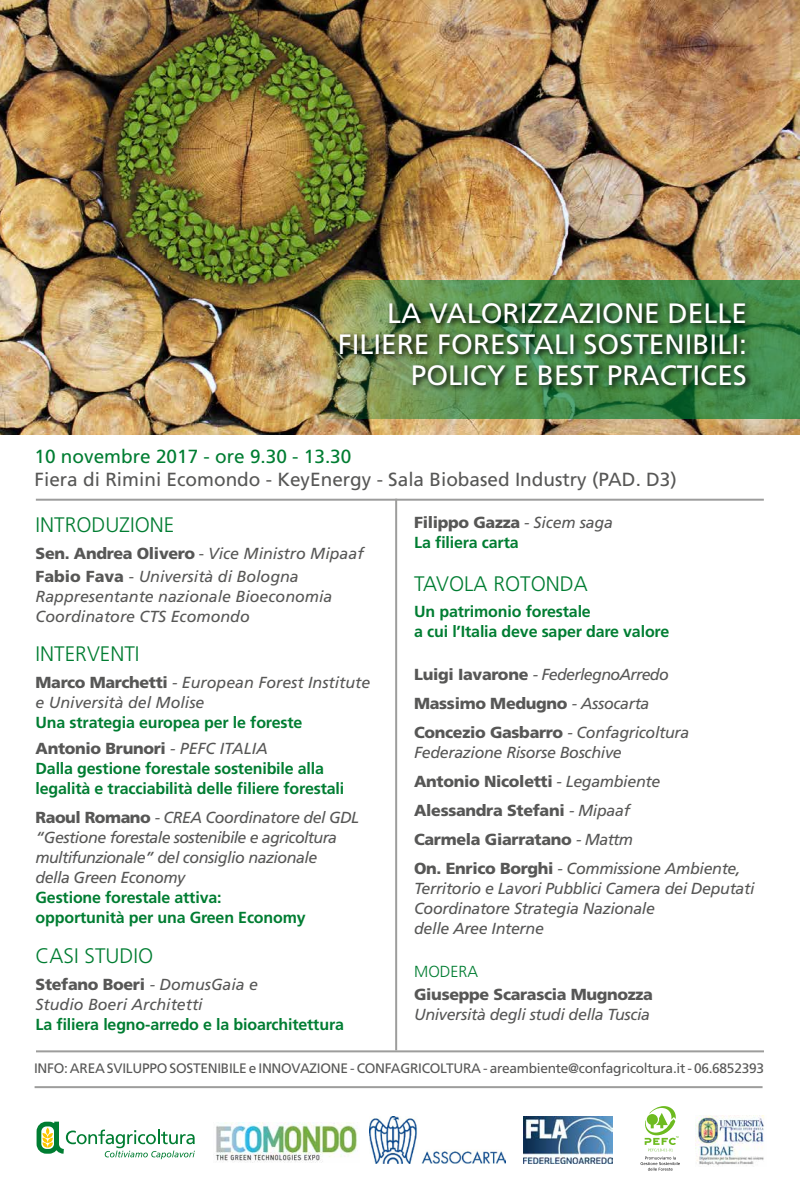
<style>
.page{position:relative;width:800px;height:1191px;background:#fff}
.page>*{position:absolute;margin:0;border:0;box-sizing:border-box;transform-origin:0 0}
.t1{font:28px/31px "Frutiger LT Std";color:#fff;text-align:right}
.t2{font:300 21px "Frutiger LT Std";color:#007d32}
.t3{font:19px "Frutiger LT Std";color:#575756}
.t4{font:19px "Frutiger LT Std";color:#007d32}
.t5{font:italic 16px/20px "Frutiger LT Std";letter-spacing:-.02em;color:#575756}
.t6{font:700 16px/20px "Frutiger LT Std";letter-spacing:-.01em;color:#007d32}
.t7{font:italic 16px/20px "Frutiger LT Std";color:#575756}
.t8{font:900 16px/29px "Frutiger LT Std";letter-spacing:-.02em;color:#575756}
.t9{font:300 16px "Frutiger LT Std";color:#007d32}
.t10{font:13.7px "Frutiger LT Std";letter-spacing:-.02em;color:#575756}
.s1{font-weight:900;font-style:normal}
.s2{font-style:normal}
.s3{font-weight:900;color:#575756}
.s4{font-weight:400;font-style:italic;color:#575756}
.s5{font-weight:400;font-style:italic}
</style>
<div class="page">
<hr style="left:36px;top:1050px;width:728px;height:2px;background:#9d9d9c">
<hr style="left:35px;top:1086px;width:728px;height:2px;background:#9d9d9c">
<img style="left:215px;top:1122px;width:143px;height:40px">
<img style="left:370px;top:1116px;width:136px;height:47px">
<img style="left:524px;top:1116px;width:89px;height:47px">
<img style="left:695px;top:1115px;width:69px;height:51px">
<svg style="left:37px;top:1121px;width:158px;height:38px"></svg>
<svg style="left:641px;top:1106px;width:39px;height:64px"></svg>
<img style="left:0;top:0;width:800px;height:434px">
<hr style="left:36px;top:499px;width:728px;height:2px;background:#9d9d9c">
<hr style="left:395px;top:499px;width:2px;height:551px;background:#9d9d9c">
<img style="left:313px;top:280px;width:487px;height:139px">
<img style="left:337px;top:300px;width:416px;height:93px">
<h1 class="t1" style="left:338px;top:298px;width:411px">LA VALORIZZAZIONE DELLE<br>FILIERE FORESTALI SOSTENIBILI:<br>POLICY E BEST PRACTICES</h1>
<p class="t4" style="left:35px;top:445px;width:318px">10 novembre 2017 - ore 9.30 - 13.30</p>
<p class="t3" style="left:35px;top:468px;width:644px">Fiera di Rimini Ecomondo - KeyEnergy - Sala Biobased Industry (PAD. D3)</p>
<h2 class="t2" style="left:36px;top:513px;width:140px">INTRODUZIONE</h2>
<p class="t7" style="left:36px;top:542px;width:330px;line-height:23px"><span class="s1">Sen. Andrea Olivero</span> <span class="s2">-</span> Vice Ministro Mipaaf<br><span class="s1">Fabio Fava</span> <span class="s2">-</span> Università di Bologna</p>
<p class="t7" style="left:36px;top:586px;width:298px">Rappresentante nazionale Bioeconomia<br>Coordinatore CTS Ecomondo</p>
<h2 class="t2" style="left:36px;top:642px;width:105px">INTERVENTI</h2>
<p class="t7" style="left:36px;top:673px;width:336px"><span class="s1">Marco Marchetti</span> - European Forest Institute e Università del Molise</p>
<p class="t6" style="left:36px;top:710px;width:268px;line-height:26px">Una strategia europea per le foreste<br><span class="s3">Antonio Brunori</span> <span class="s4">- PEFC ITALIA</span></p>
<p class="t6" style="left:36px;top:759px;width:310px">Dalla gestione forestale sostenibile alla legalità e tracciabilità delle filiere forestali</p>
<p class="t5" style="left:36px;top:808px;width:325px"><span class="s1">Raoul Romano</span> - CREA Coordinatore del GDL “Gestione forestale sostenibile e agricoltura multifunzionale” del consiglio nazionale<br>della Green Economy</p>
<p class="t6" style="left:36px;top:888px;width:272px">Gestione forestale attiva: opportunità per una Green Economy</p>
<h2 class="t2" style="left:36px;top:943px;width:119px">CASI STUDIO</h2>
<p class="t7" style="left:36px;top:974px;width:224px"><span class="s1">Stefano Boeri</span> - DomusGaia e<br>Studio Boeri Architetti</p>
<p class="t6" style="left:36px;top:1014px;width:310px">La filiera legno-arredo e la bioarchitettura</p>
<p class="t6" style="left:414px;top:513px;width:200px"><span class="s3">Filippo Gazza</span> <span class="s4">- Sicem saga<br></span>La filiera carta</p>
<h2 class="t2" style="left:414px;top:571px;width:175px">TAVOLA ROTONDA</h2>
<p class="t6" style="left:414px;top:601px;width:257px">Un patrimonio forestale<br>a cui l’Italia deve saper dare valore</p>
<p class="t8" style="left:414px;top:659px;width:277px">Luigi Iavarone <span class="s5">- FederlegnoArredo<br></span>Massimo Medugno <span class="s5">- Assocarta<br></span>Concezio Gasbarro <span class="s5">- Confagricoltura</span></p>
<p class="t5" style="left:414px;top:737px;width:328px;line-height:29px">Federazione Risorse Boschive<br><span class="s1">Antonio Nicoletti</span> - Legambiente<br><span class="s1">Alessandra Stefani</span> - Mipaaf<br><span class="s1">Carmela Giarratano</span> - Mattm<br><span class="s1">On. Enrico Borghi</span> - Commissione Ambiente,</p>
<p class="t5" style="left:414px;top:878px;width:342px">Territorio e Lavori Pubblici Camera dei Deputati<br>Coordinatore Strategia Nazionale<br>delle Aree Interne</p>
<p class="t9" style="left:414px;top:962px;width:66px">MODERA</p>
<p class="t8" style="left:414px;top:979px;width:240px">Giuseppe Scarascia Mugnozza</p>
<p class="t5" style="left:414px;top:1004px;width:238px">Università degli studi della Tuscia</p>
<p class="t10" style="left:34px;top:1060px;width:731px">INFO: AREA SVILUPPO SOSTENIBILE e INNOVAZIONE - CONFAGRICOLTURA - areambiente@confagricoltura.it - 06.6852393</p>
</div>
